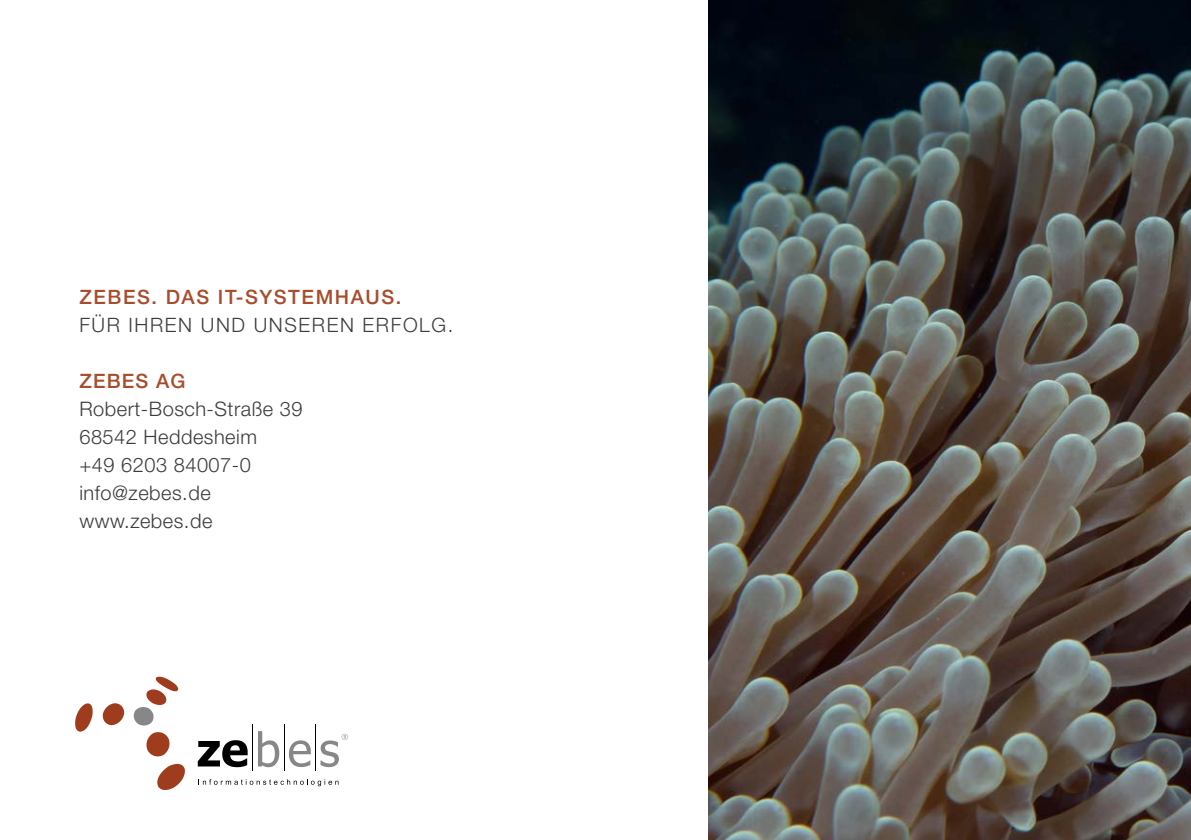
<style>
.page{position:relative;width:1191px;height:840px;background:#fff}
.page>*{position:absolute;margin:0;border:0;box-sizing:border-box;transform-origin:0 0}
.t1{font:300 20px/28px "Helvetica Neue";letter-spacing:.025em;color:#3c3c3b}
.t2{font:500 19.8px "Helvetica Neue";letter-spacing:.08em;color:#a84d2b}
.t3{font:300 19.8px "Helvetica Neue";letter-spacing:.08em;color:#3c3c3b}
</style>
<div class="page">
<img style="left:709px;top:0;width:482px;height:839px">
<svg style="left:198px;top:740px;width:50px;height:26px"></svg>
<svg style="left:258px;top:731px;width:21px;height:35px"></svg>
<svg style="left:289px;top:740px;width:22px;height:26px"></svg>
<hr style="left:252px;top:724px;width:1px;height:47px;background:#000">
<hr style="left:284px;top:724px;width:1px;height:47px;background:#000">
<hr style="left:315px;top:724px;width:1px;height:47px;background:#000">
<svg style="left:134px;top:676px;width:44px;height:49px"></svg>
<svg style="left:103px;top:703px;width:21px;height:21px"></svg>
<svg style="left:75px;top:703px;width:18px;height:28px"></svg>
<svg style="left:146px;top:732px;width:23px;height:24px"></svg>
<svg style="left:157px;top:763px;width:28px;height:26px"></svg>
<svg style="left:198px;top:779px;width:140px;height:6px"></svg>
<svg style="left:320px;top:733px;width:28px;height:33px"></svg>
<p class="t2" style="left:79px;top:285px;width:323px">ZEBES. DAS IT-SYSTEMHAUS.</p>
<p class="t3" style="left:79px;top:312px;width:375px">FÜR IHREN UND UNSEREN ERFOLG.</p>
<p class="t2" style="left:79px;top:369px;width:108px">ZEBES AG</p>
<p class="t1" style="left:79px;top:394px;width:225px">Robert-Bosch-Straße 39<br>68542 Heddesheim<br>+49 6203 84007-0 info@zebes.de www.zebes.de</p>
</div>
